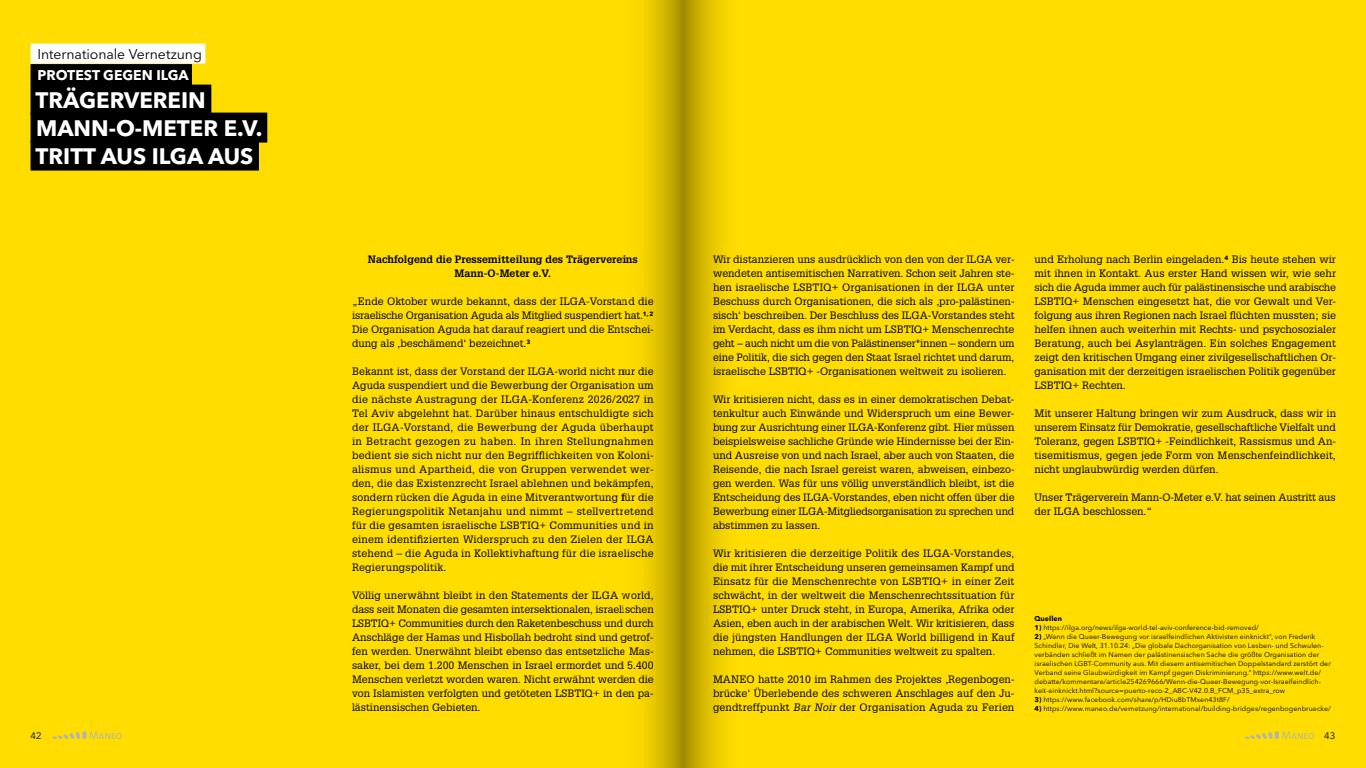
<style>
.page{position:relative;width:1366px;height:768px;background:#fd0}
.page>*{position:absolute;margin:0;border:0;box-sizing:border-box;transform-origin:0 0}
.t1{font:700 22.3px/28px "Avenir Next LT Pro";color:#fff}
.t2{font:14px "Avenir Next LT Pro";letter-spacing:-.005em;color:#000}
.t3{font:700 14px "Avenir Next LT Pro";color:#fff}
.t4{font:10.5px/14px "Glypha LT Std";color:#000;text-align:justify}
.t5{font:700 10.5px/14px "Glypha LT Std";color:#000;text-align:center}
.t6{font:9.5px "Avenir Next LT Pro";color:#000}
.t7{font:7px/9px "Avenir Next LT Pro";letter-spacing:.01em;color:#000}
.t8{font:700 7px "Avenir Next LT Pro";color:#000}
.s1{font-style:italic}
.s2{font-weight:700}
</style>
<div class="page">
<div style="left:31px;top:44px;width:174px;height:20px;background:#fff"></div>
<div style="left:31px;top:64px;width:161px;height:21px;background:#000"></div>
<div style="left:31px;top:85px;width:180px;height:30px;background:#000"></div>
<div style="left:31px;top:113px;width:236px;height:30px;background:#000"></div>
<div style="left:31px;top:141px;width:228px;height:30px;background:#000"></div>
<svg style="left:1245px;top:731px;width:69px;height:8px"></svg>
<svg style="left:53px;top:731px;width:69px;height:8px"></svg>
<svg style="left:683px;top:0;width:41px;height:768px;background:#d0b400"></svg>
<svg style="left:643px;top:0;width:40px;height:768px;background:#d2b500"></svg>
<h2 class="t2" style="left:38px;top:45px;width:166px">Internationale Vernetzung</h2>
<h2 class="t3" style="left:38px;top:66px;width:153px">PROTEST GEGEN ILGA</h2>
<h1 class="t1" style="left:36px;top:86px;width:228px">TRÄGERVEREIN<br>MANN-O-METER E.V.<br>TRITT AUS ILGA AUS</h1>
<p class="t5" style="left:368px;top:252px;width:271px">Nachfolgend die Pressemitteilung des Trägervereins<br>Mann-O-Meter e.V.</p>
<p class="t4" style="left:352px;top:294px;width:303px">„Ende Oktober wurde bekannt, dass der ILGA-Vorstand die israelische Organisation Aguda als Mitglied suspendiert hat.<sup>1,</sup> <sup>2<br></sup>Die Organisation Aguda hat darauf reagiert und die Entschei&shy;dung als ‚beschämend‘ bezeichnet.<sup>3</sup></p>
<p class="t4" style="left:352px;top:364px;width:303px">Bekannt ist, dass der Vorstand der ILGA-world nicht nur die Aguda suspendiert und die Bewerbung der Organisation um die nächste Austragung der ILGA-Konferenz 2026/2027 in Tel Aviv abgelehnt hat. Darüber hinaus entschuldigte sich der ILGA-Vorstand, die Bewerbung der Aguda überhaupt in Betracht gezogen zu haben. In ihren Stellungnahmen bedient sie sich nicht nur den Begrifflichkeiten von Koloni&shy;alismus und Apartheid, die von Gruppen verwendet wer&shy;den, die das Existenzrecht Israel ablehnen und bekämpfen, sondern rücken die Aguda in eine Mitverantwortung für die Regierungspolitik Netanjahu und nimmt – stellvertretend für die gesamten israelische LSBTIQ+ Communities und in einem identifizierten Widerspruch zu den Zielen der ILGA stehend – die Aguda in Kollektivhaftung für die israelische Regierungspolitik.</p>
<p class="t4" style="left:352px;top:588px;width:303px">Völlig unerwähnt bleibt in den Statements der ILGA world, dass seit Monaten die gesamten intersektionalen, israelischen LSBTIQ+ Communities durch den Raketenbeschuss und durch Anschläge der Hamas und Hisbollah bedroht sind und getrof&shy;fen werden. Unerwähnt bleibt ebenso das entsetzliche Mas&shy;saker, bei dem 1.200 Menschen in Israel ermordet und 5.400<br>Menschen verletzt worden waren. Nicht erwähnt werden die von Islamisten verfolgten und getöteten LSBTIQ+ in den pa&shy;lästinensischen Gebieten.</p>
<p class="t4" style="left:713px;top:252px;width:303px">Wir distanzieren uns ausdrücklich von den von der ILGA ver&shy;wendeten antisemitischen Narrativen. Schon seit Jahren ste&shy;hen israelische LSBTIQ+ Organisationen in der ILGA unter Beschuss durch Organisationen, die sich als ‚pro-palästinen&shy;sisch‘ beschreiben. Der Beschluss des ILGA-Vorstandes steht im Verdacht, dass es ihm nicht um LSBTIQ+ Menschenrechte geht – auch nicht um die von Palästinenser*innen – sondern um eine Politik, die sich gegen den Staat Israel richtet und darum, israelische LSBTIQ+ -Organisationen weltweit zu isolieren.</p>
<p class="t4" style="left:713px;top:392px;width:303px">Wir kritisieren nicht, dass es in einer demokratischen Debat&shy;tenkultur auch Einwände und Widerspruch um eine Bewer&shy;bung zur Ausrichtung einer ILGA-Konferenz gibt. Hier müssen beispielsweise sachliche Gründe wie Hindernisse bei der Ein&shy;und Ausreise von und nach Israel, aber auch von Staaten, die Reisende, die nach Israel gereist waren, abweisen, einbezo&shy;gen werden. Was für uns völlig unverständlich bleibt, ist die Entscheidung des ILGA-Vorstandes, eben nicht offen über die Bewerbung einer ILGA-Mitgliedsorganisation zu sprechen und abstimmen zu lassen.</p>
<p class="t4" style="left:713px;top:546px;width:303px">Wir kritisieren die derzeitige Politik des ILGA-Vorstandes, die mit ihrer Entscheidung unseren gemeinsamen Kampf und Einsatz für die Menschenrechte von LSBTIQ+ in einer Zeit schwächt, in der weltweit die Menschenrechtssituation für LSBTIQ+ unter Druck steht, in Europa, Amerika, Afrika oder Asien, eben auch in der arabischen Welt. Wir kritisieren, dass die jüngsten Handlungen der ILGA World billigend in Kauf nehmen, die LSBTIQ+ Communities weltweit zu spalten.</p>
<p class="t4" style="left:713px;top:672px;width:303px">MANEO hatte 2010 im Rahmen des Projektes ‚Regenbogen&shy;brücke‘ Überlebende des schweren Anschlages auf den Ju&shy;gendtreffpunkt <span class="s1">Bar Noir</span> der Organisation Aguda zu Ferien</p>
<p class="t4" style="left:1034px;top:252px;width:303px">und Erholung nach Berlin eingeladen.<sup>4</sup> Bis heute stehen wir mit ihnen in Kontakt. Aus erster Hand wissen wir, wie sehr sich die Aguda immer auch für palästinensische und arabische LSBTIQ+ Menschen eingesetzt hat, die vor Gewalt und Ver&shy;folgung aus ihren Regionen nach Israel flüchten mussten; sie helfen ihnen auch weiterhin mit Rechts- und psychosozialer Beratung, auch bei Asylanträgen. Ein solches Engagement zeigt den kritischen Umgang einer zivilgesellschaftlichen Or&shy;ganisation mit der derzeitigen israelischen Politik gegenüber LSBTIQ+ Rechten.</p>
<p class="t4" style="left:1034px;top:406px;width:303px">Mit unserer Haltung bringen wir zum Ausdruck, dass wir in unserem Einsatz für Demokratie, gesellschaftliche Vielfalt und Toleranz, gegen LSBTIQ+ -Feindlichkeit, Rassismus und An&shy;tisemitismus, gegen jede Form von Menschenfeindlichkeit, nicht unglaubwürdig werden dürfen.</p>
<p class="t4" style="left:1034px;top:490px;width:303px">Unser Trägerverein Mann-O-Meter e.V. hat seinen Austritt aus der ILGA beschlossen.“</p>
<p class="t8" style="left:1035px;top:614px;width:29px">Quellen</p>
<p class="t7" style="left:1035px;top:623px;width:226px"><span class="s2">1)</span> https://ilga.org/news/ilga-world-tel-aviv-conference-bid-removed/</p>
<p class="t7" style="left:1035px;top:632px;width:298px"><span class="s2">2)</span> „Wenn die Queer-Bewegung vor israelfeindlichen Aktivisten einknickt“, von Frederik Schindler, Die Welt, 31.10.24: „Die globale Dachorganisation von Lesben- und Schwulen&shy;verbänden schließt im Namen der palästinensischen Sache die größte Organisation der israelischen LGBT-Community aus. Mit diesem antisemitischen Doppelstandard zerstört der Verband seine Glaubwürdigkeit im Kampf gegen Diskriminierung.“ https://www.welt.de/ debatte/kommentare/article254269666/Wenn-die-Queer-Bewegung-vor-Israelfeindlich&shy;keit-einknickt.html?source=puerto-reco-2_ABC-V42.0.B_FCM_p35_extra_row</p>
<p class="t7" style="left:1035px;top:695px;width:197px"><span class="s2">3)</span> https://www.facebook.com/share/p/HDiu8bTMxen43t8F/</p>
<p class="t7" style="left:1035px;top:704px;width:298px"><span class="s2">4)</span> https://www.maneo.de/vernetzung/international/building-bridges/regenbogenbruecke/</p>
<p class="t6" style="left:31px;top:730px;width:13px">42</p>
<p class="t6" style="left:1324px;top:730px;width:13px">43</p>
</div>
